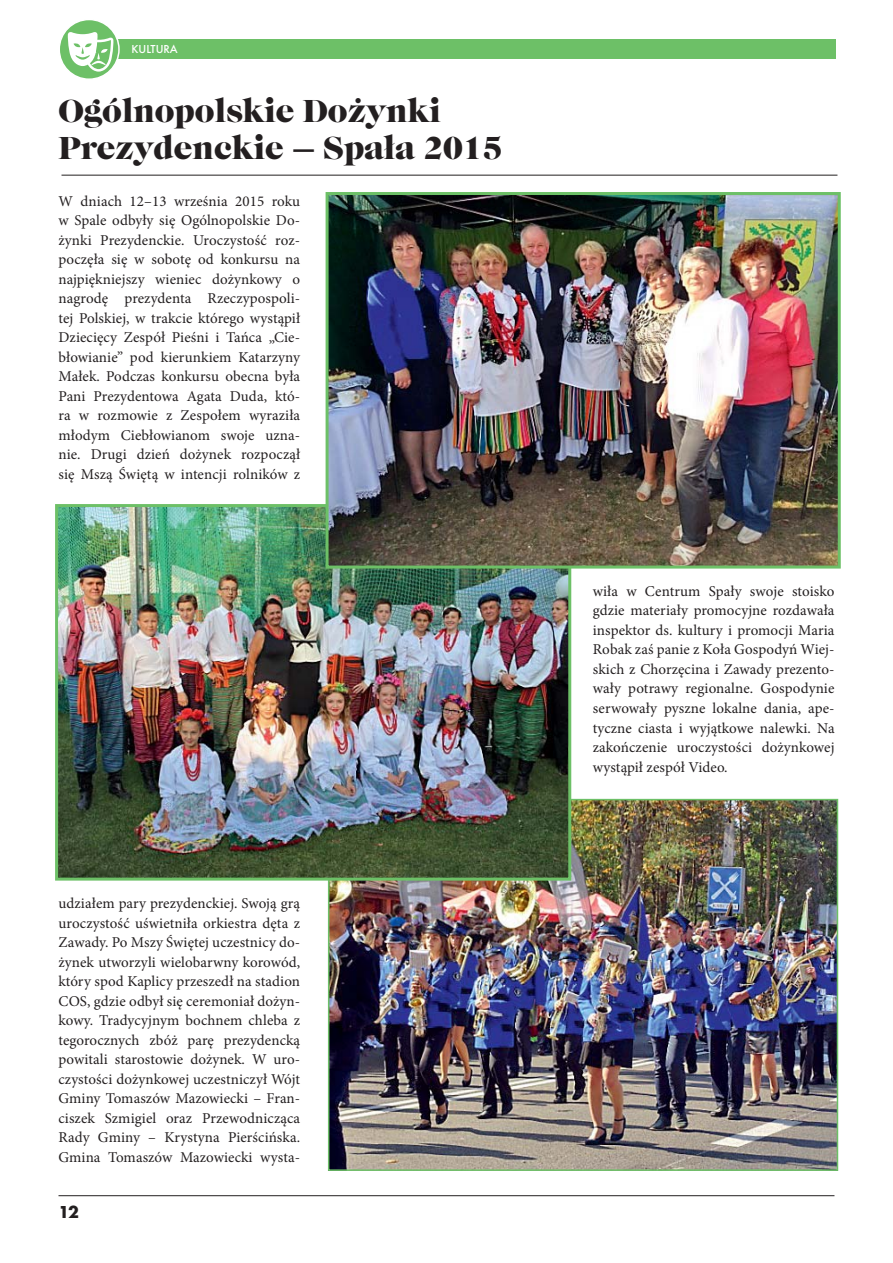
<style>
.page{position:relative;width:893px;height:1263px;background:#fff}
.page>*{position:absolute;margin:0;border:0;box-sizing:border-box;transform-origin:0 0}
.t1{font:33px/37.5px "Caslon Gra DCE";color:#231f20}
.t2{font:700 18px "Futura TCE";color:#231f20}
.t3{font:15px/19.5px "Minion Pro";letter-spacing:.005em;color:#231f20;text-align:justify}
.t4{font:500 12px "Futura TCE";color:#fff}
</style>
<div class="page">
<hr style="left:58px;top:1195px;width:776px;height:1px;background:#231f20">
<div style="left:117px;top:39px;width:718px;height:19px;background:#6dc067"></div>
<svg style="left:59px;top:19px;width:60px;height:60px"></svg>
<div style="left:59px;top:19px;width:61px;height:61px;border:2px solid #fff;border-radius:50%"></div>
<svg style="left:68px;top:31px;width:46px;height:41px"></svg>
<img style="left:331px;top:802px;width:504px;height:366px">
<div style="left:328px;top:799px;width:510px;height:372px;border:2px solid #6dc067"></div>
<img style="left:55px;top:504px;width:518px;height:378px">
<img style="left:324px;top:192px;width:517px;height:378px">
<hr style="left:62px;top:175px;width:775px;height:1px;background:#231f20">
<p class="t4" style="left:132px;top:43px;width:48px">KULTURA</p>
<h1 class="t1" style="left:58px;top:94px;width:446px">Ogólnopolskie Dożynki<br>Prezydenckie – Spała 2015</h1>
<p class="t3" style="left:58px;top:193px;width:243px">W dniach 12–13 września 2015 roku w Spale odbyły się Ogólnopolskie Do&shy;żynki Prezydenckie. Uroczystość roz&shy;poczęła się w sobotę od konkursu na najpiękniejszy wieniec dożynkowy o nagrodę prezydenta Rzeczypospoli&shy;tej Polskiej, w trakcie którego wystąpił Dziecięcy Zespół Pieśni i Tańca „Cie&shy;błowianie” pod kierunkiem Katarzyny Małek. Podczas konkursu obecna była Pani Prezydentowa Agata Duda, któ&shy;ra w rozmowie z Zespołem wyraziła młodym Ciebłowianom swoje uzna&shy;nie. Drugi dzień dożynek rozpoczął się Mszą Świętą w intencji rolników z</p>
<p class="t3" style="left:58px;top:895px;width:243px">udziałem pary prezydenckiej. Swoją grą uroczystość uświetniła orkiestra dęta z Zawady. Po Mszy Świętej uczestnicy do&shy;żynek utworzyli wielobarwny korowód, który spod Kaplicy przeszedł na stadion COS, gdzie odbył się ceremoniał dożyn&shy;kowy. Tradycyjnym bochnem chleba z tegorocznych zbóż parę prezydencką powitali starostowie dożynek. W uro&shy;czystości dożynkowej uczestniczył Wójt Gminy Tomaszów Mazowiecki – Fran&shy;ciszek Szmigiel oraz Przewodnicząca Rady Gminy – Krystyna Pierścińska.<br>Gmina Tomaszów Mazowiecki wysta-</p>
<p class="t2" style="left:58px;top:1205px;width:22px">12</p>
<p class="t3" style="left:593px;top:583px;width:243px">wiła w Centrum Spały swoje stoisko gdzie materiały promocyjne rozdawała inspektor ds. kultury i promocji Maria Robak zaś panie z Koła Gospodyń Wiej&shy;skich z Chorzęcina i Zawady prezento&shy;wały potrawy regionalne. Gospodynie serwowały pyszne lokalne dania, ape&shy;tyczne ciasta i wyjątkowe nalewki. Na zakończenie uroczystości dożynkowej wystąpił zespół Video.</p>
</div>
